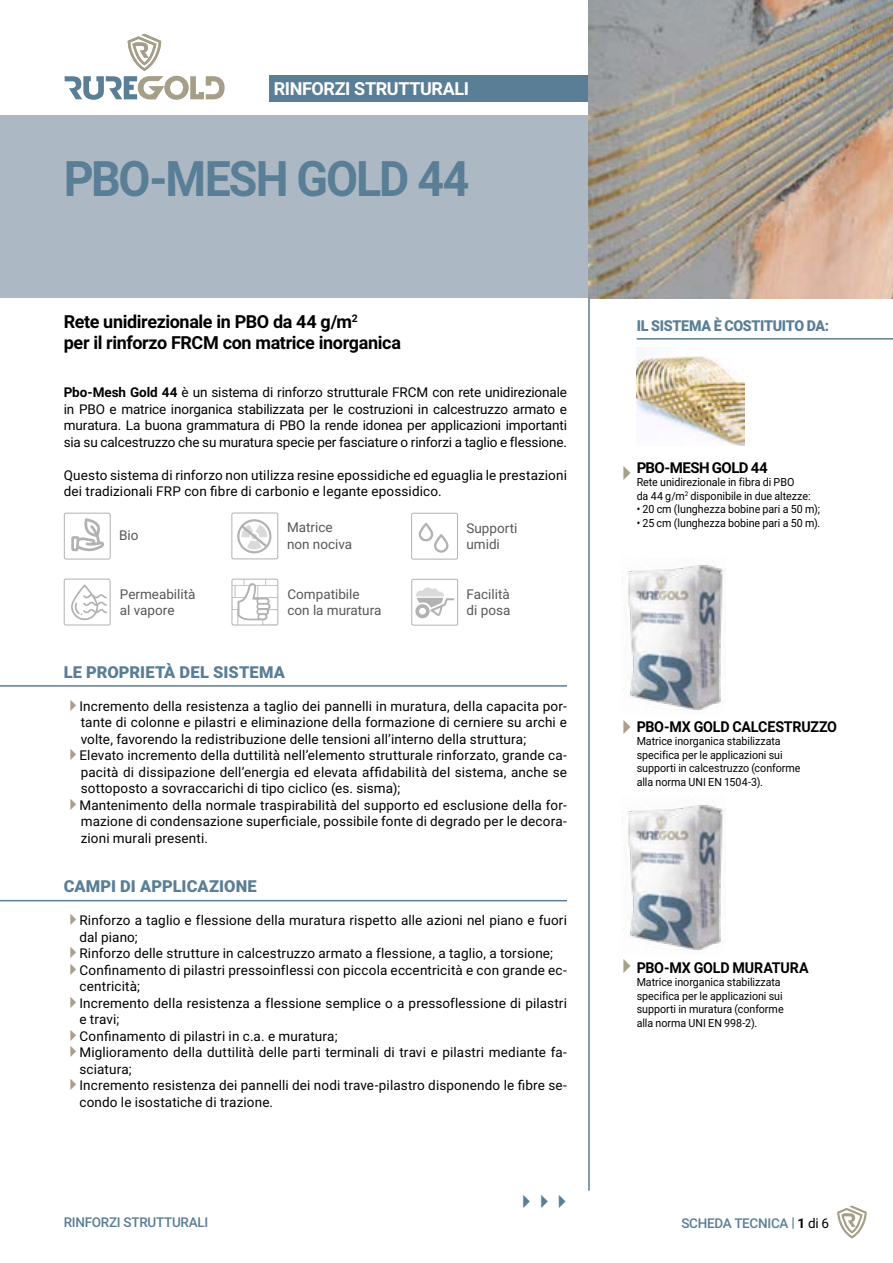
<style>
.page{position:relative;width:893px;height:1263px;background:#fff}
.page>*{position:absolute;margin:0;border:0;box-sizing:border-box;transform-origin:0 0}
.t1{font:700 48.9px "Roboto";letter-spacing:-.045em;color:#597e96;scale:.95 1}
.t2{font:21px "Webdings";color:#597e96}
.t3{font:700 18px/21px "Roboto";letter-spacing:-.02em;color:#000}
.t4{font:700 18px "Roboto";letter-spacing:-.02em;color:#fff}
.t5{font:900 16.5px "Roboto";letter-spacing:.005em;color:#597e96}
.t6{font:700 15px "Roboto";letter-spacing:-.015em;color:#000;scale:.95 1}
.t7{font:900 15px "Roboto";letter-spacing:-.02em;color:#597e96;scale:.95 1}
.t8{font:700 15px "Roboto";letter-spacing:-.04em;color:#000}
.t9{font:13.5px/16.5px "Roboto";letter-spacing:.01em;color:#000}
.t10{font:13.5px/16.5px "Roboto";color:#575756}
.t11{font:500 13.5px "Roboto";letter-spacing:-.02em;color:#597e96}
.t12{font:11.25px/13.5px "Roboto";color:#000;scale:.95 1}
.s1{font-weight:700}
.s2{color:#a79f88}
.s3{font-weight:700;color:#000}
.s4{font-weight:400;color:#000}
</style>
<div class="page">
<div style="left:0;top:115px;width:588px;height:183px;background:#acb9c4"></div>
<svg style="left:65px;top:34px;width:160px;height:66px"></svg>
<hr style="left:588px;top:292px;width:2px;height:899px;background:#597e96">
<hr style="left:0;top:685px;width:567px;height:2px;background:#597e96">
<hr style="left:0;top:900px;width:567px;height:1px;background:#597e96">
<svg style="left:837px;top:1205px;width:30px;height:33px"></svg>
<div style="left:269px;top:75px;width:331px;height:27px;background:#597e96"></div>
<div style="left:411px;top:513px;width:47px;height:46px;border:1px solid #b3b2b2;border-radius:2px"></div>
<svg style="left:419px;top:523px;width:30px;height:30px"></svg>
<div style="left:411px;top:579px;width:47px;height:47px;border:1px solid #b3b2b2;border-radius:2px"></div>
<svg style="left:415px;top:587px;width:39px;height:31px"></svg>
<div style="left:64px;top:579px;width:47px;height:46px;border:1px solid #b3b2b2;border-radius:2px"></div>
<svg style="left:71px;top:584px;width:36px;height:36px"></svg>
<div style="left:231px;top:512px;width:47px;height:47px;border:1px solid #b3b2b2;border-radius:2px"></div>
<svg style="left:237px;top:519px;width:34px;height:34px"></svg>
<hr style="left:637px;top:338px;width:256px;height:2px;background:#597e96">
<img style="left:637px;top:350px;width:107px;height:96px">
<img style="left:623px;top:804px;width:102px;height:146px">
<img style="left:623px;top:564px;width:102px;height:146px">
<img style="left:588px;top:0;width:305px;height:298px">
<div style="left:231px;top:579px;width:47px;height:46px;border:1px solid #b3b2b2;border-radius:2px"></div>
<svg style="left:232px;top:579px;width:46px;height:46px"></svg>
<div style="left:64px;top:513px;width:47px;height:46px;border:1px solid #b3b2b2;border-radius:2px"></div>
<svg style="left:71px;top:518px;width:33px;height:33px"></svg>
<h3 class="t4" style="left:274px;top:76px;width:197px">RINFORZI STRUTTURALI</h3>
<h1 class="t1" style="left:64px;top:145px;width:428px">PBO-MESH GOLD 44</h1>
<h3 class="t3" style="left:64px;top:311px;width:339px">Rete unidirezionale in PBO da 44 g/m<sup>2<br></sup>per il rinforzo FRCM con matrice inorganica</h3>
<p class="t9" style="left:64px;top:383px;width:505px;text-align:justify"><span class="s1">Pbo-Mesh Gold 44</span> è un sistema di rinforzo strutturale FRCM con rete unidirezionale in PBO e matrice inorganica stabilizzata per le costruzioni in calcestruzzo armato e muratura. La buona grammatura di PBO la rende idonea per applicazioni importanti sia su calcestruzzo che su muratura specie per fasciature o rinforzi a taglio e flessione.</p>
<p class="t9" style="left:64px;top:466px;width:505px">Questo sistema di rinforzo non utilizza resine epossidiche ed eguaglia le prestazioni dei tradizionali FRP con fibre di carbonio e legante epossidico.</p>
<p class="t10" style="left:119px;top:527px;width:21px">Bio</p>
<p class="t10" style="left:120px;top:585px;width:77px">Permeabilità al vapore</p>
<p class="t10" style="left:287px;top:519px;width:67px">Matrice non nociva</p>
<p class="t10" style="left:287px;top:585px;width:95px">Compatibile con la muratura</p>
<p class="t10" style="left:466px;top:519px;width:52px">Supporti umidi</p>
<p class="t10" style="left:467px;top:585px;width:45px">Facilità di posa</p>
<p class="t5" style="left:64px;top:660px;width:223px">LE PROPRIETÀ DEL SISTEMA</p>
<p class="t9" style="left:81px;top:697px;width:488px;text-align:justify;text-indent:-17px"><span class="s2">✔</span>Incremento della resistenza a taglio dei pannelli in muratura, della capacita por&shy;tante di colonne e pilastri e eliminazione della formazione di cerniere su archi e volte, favorendo la redistribuzione delle tensioni all’interno della struttura;</p>
<p class="t9" style="left:81px;top:746px;width:488px;text-align:justify;text-indent:-17px"><span class="s2">✔</span>Elevato incremento della duttilità nell’elemento strutturale rinforzato, grande ca&shy;pacità di dissipazione dell’energia ed elevata affidabilità del sistema, anche se sottoposto a sovraccarichi di tipo ciclico (es. sisma);</p>
<p class="t9" style="left:81px;top:796px;width:488px;text-align:justify;text-indent:-17px"><span class="s2">✔</span>Mantenimento della normale traspirabilità del supporto ed esclusione della for&shy;mazione di condensazione superficiale, possibile fonte di degrado per le decora&shy;zioni murali presenti.</p>
<p class="t5" style="left:64px;top:875px;width:195px">CAMPI DI APPLICAZIONE</p>
<p class="t9" style="left:79px;top:911px;width:489px;text-indent:-16px"><span class="s2">✔</span>Rinforzo a taglio e flessione della muratura rispetto alle azioni nel piano e fuori dal piano;</p>
<p class="t9" style="left:64px;top:944px;width:491px"><span class="s2">✔</span>Rinforzo delle strutture in calcestruzzo armato a flessione, a taglio, a torsione;</p>
<p class="t9" style="left:80px;top:961px;width:489px;text-indent:-16px"><span class="s2">✔</span>Confinamento di pilastri pressoinflessi con piccola eccentricità e con grande ec&shy;centricità;</p>
<p class="t9" style="left:79px;top:994px;width:489px;text-indent:-16px"><span class="s2">✔</span>Incremento della resistenza a flessione semplice o a pressoflessione di pilastri e travi;</p>
<p class="t9" style="left:64px;top:1027px;width:275px"><span class="s2">✔</span>Confinamento di pilastri in c.a. e muratura;</p>
<p class="t9" style="left:79px;top:1043px;width:489px;text-indent:-16px"><span class="s2">✔</span>Miglioramento della duttilità delle parti terminali di travi e pilastri mediante fa&shy;sciatura;</p>
<p class="t9" style="left:79px;top:1076px;width:489px;text-indent:-16px"><span class="s2">✔</span>Incremento resistenza dei pannelli dei nodi trave-pilastro disponendo le fibre se&shy;condo le isostatiche di trazione.</p>
<p class="t11" style="left:64px;top:1213px;width:146px">RINFORZI STRUTTURALI</p>
<h2 class="t2" style="left:516px;top:1191px;width:58px">✔✔✔</h2>
<p class="t7" style="left:637px;top:315px;width:204px">IL SISTEMA È COSTITUITO DA:</p>
<p class="t8" style="left:637px;top:457px;width:132px">PBO-MESH GOLD 44</p>
<p class="t12" style="left:637px;top:475px;width:185px">Rete unidirezionale in fibra di PBO<br>da 44 g/m<sup>2</sup> disponibile in due altezze:</p>
<p class="t12" style="left:637px;top:502px;width:194px">• 20 cm (lunghezza bobine pari a 50 m);</p>
<p class="t12" style="left:637px;top:516px;width:195px">• 25 cm (lunghezza bobine pari a 50 m).</p>
<p class="t6" style="left:637px;top:716px;width:212px">PBO-MX GOLD CALCESTRUZZO</p>
<p class="t12" style="left:637px;top:734px;width:174px">Matrice inorganica stabilizzata specifica per le applicazioni sui supporti in calcestruzzo (conforme alla norma UNI EN 1504-3).</p>
<p class="t6" style="left:637px;top:957px;width:183px">PBO-MX GOLD MURATURA</p>
<p class="t12" style="left:637px;top:975px;width:156px">Matrice inorganica stabilizzata specifica per le applicazioni sui supporti in muratura (conforme alla norma UNI EN 998-2).</p>
<p class="t11" style="left:681px;top:1213px;width:149px">SCHEDA TECNICA <span class="s1">|</span> <span class="s3">1</span> <span class="s4">di 6</span></p>
</div>
